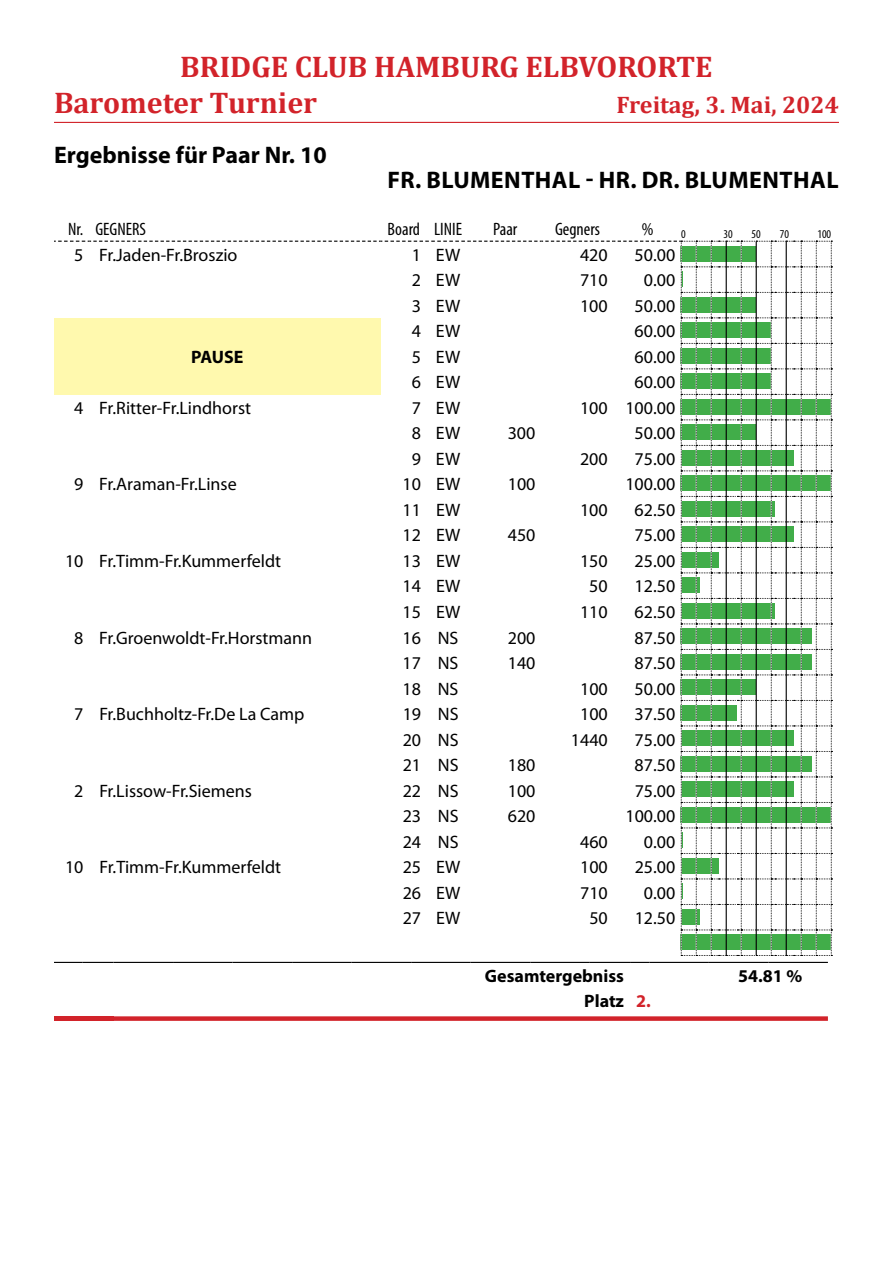
<style>
.page{position:relative;width:893px;height:1263px;background:#fff}
.page>*{position:absolute;margin:0;border:0;box-sizing:border-box;transform-origin:0 0}
.t1{font:700 30px/36px "Cambria";color:#d2232a}
.t2{font:700 24px "Myriad Pro";letter-spacing:.02em;color:#000}
.t3{font:700 24px "Myriad Pro";color:#000}
.t4{font:700 24px "Cambria";color:#d2232a}
.t5{font:18px "Myriad Pro";color:#000}
.t6{font:700 18px "Myriad Pro";color:#000}
.t7{font:condensed 18px "Myriad Pro";color:#000}
.t8{font:condensed 12px "Myriad Pro";color:#000}
.s1{color:#d2232a}
</style>
<div class="page">
<hr style="left:54px;top:122px;width:785px;height:1px;background:#d2232a">
<svg style="left:54px;top:241px;width:778px;height:715px"></svg>
<div style="left:54px;top:1016px;width:60px;height:5px;background:#d2232a"></div>
<svg style="left:114px;top:1016px;width:714px;height:5px"></svg>
<svg style="left:54px;top:962px;width:28px;height:1px"></svg>
<hr style="left:82px;top:962px;width:32px;height:1px;background:#000">
<hr style="left:114px;top:962px;width:59px;height:1px;background:#000">
<hr style="left:173px;top:962px;width:60px;height:1px;background:#000">
<hr style="left:233px;top:962px;width:59px;height:1px;background:#000">
<hr style="left:292px;top:962px;width:60px;height:1px;background:#000">
<hr style="left:352px;top:962px;width:59px;height:1px;background:#000">
<hr style="left:411px;top:962px;width:60px;height:1px;background:#000">
<hr style="left:471px;top:962px;width:59px;height:1px;background:#000">
<hr style="left:530px;top:962px;width:60px;height:1px;background:#000">
<hr style="left:590px;top:962px;width:40px;height:1px;background:#000">
<svg style="left:630px;top:962px;width:19px;height:1px"></svg>
<hr style="left:649px;top:962px;width:60px;height:1px;background:#000">
<hr style="left:709px;top:962px;width:59px;height:1px;background:#000">
<hr style="left:768px;top:962px;width:60px;height:1px;background:#000">
<h1 class="t1" style="left:54px;top:48px;width:660px;text-indent:126px">BRIDGE CLUB HAMBURG ELBVORORTE<br>Barometer Turnier</h1>
<h2 class="t4" style="left:616px;top:88px;width:224px">Freitag, 3. Mai, 2024</h2>
<h2 class="t3" style="left:54px;top:140px;width:274px">Ergebnisse für Paar Nr. 10</h2>
<h2 class="t2" style="left:387px;top:164px;width:438px">Fr. Blumenthal - Hr. Dr. Blumenthal</h2>
<p class="t7" style="left:68px;top:218px;width:80px">Nr. GEGNERS</p>
<p class="t7" style="left:388px;top:218px;width:76px">Board LINIE</p>
<p class="t7" style="left:493px;top:218px;width:26px">Paar</p>
<p class="t7" style="left:555px;top:218px;width:47px">Gegners</p>
<p class="t7" style="left:642px;top:218px;width:13px">%</p>
<p class="t8" style="left:681px;top:227px;width:6px">0</p>
<p class="t8" style="left:723px;top:227px;width:11px">30</p>
<p class="t8" style="left:752px;top:227px;width:11px">50</p>
<p class="t8" style="left:780px;top:227px;width:11px">70</p>
<p class="t8" style="left:817px;top:227px;width:15px">100</p>
<p class="t5" style="left:74px;top:244px;width:165px">5 Fr.Jaden-Fr.Broszio</p>
<p class="t5" style="left:412px;top:244px;width:50px">1 EW</p>
<p class="t5" style="left:580px;top:244px;width:29px">420</p>
<p class="t5" style="left:635px;top:244px;width:42px">50.00</p>
<p class="t5" style="left:412px;top:269px;width:50px">2 EW</p>
<p class="t5" style="left:580px;top:269px;width:29px">710</p>
<p class="t5" style="left:644px;top:269px;width:33px">0.00</p>
<p class="t5" style="left:412px;top:295px;width:50px">3 EW</p>
<p class="t5" style="left:580px;top:295px;width:29px">100</p>
<p class="t5" style="left:635px;top:295px;width:42px">50.00</p>
<p class="t6" style="left:191px;top:345px;width:54px">PAUSE</p>
<p class="t5" style="left:412px;top:320px;width:50px">4 EW</p>
<p class="t5" style="left:635px;top:320px;width:42px">60.00</p>
<p class="t5" style="left:412px;top:346px;width:50px">5 EW</p>
<p class="t5" style="left:635px;top:346px;width:42px">60.00</p>
<p class="t5" style="left:412px;top:371px;width:50px">6 EW</p>
<p class="t5" style="left:635px;top:371px;width:42px">60.00</p>
<p class="t5" style="left:74px;top:397px;width:178px">4 Fr.Ritter-Fr.Lindhorst</p>
<p class="t5" style="left:412px;top:397px;width:50px">7 EW</p>
<p class="t5" style="left:580px;top:397px;width:97px">100 100.00</p>
<p class="t5" style="left:412px;top:422px;width:50px">8 EW</p>
<p class="t5" style="left:508px;top:422px;width:29px">300</p>
<p class="t5" style="left:635px;top:422px;width:42px">50.00</p>
<p class="t5" style="left:412px;top:448px;width:50px">9 EW</p>
<p class="t5" style="left:580px;top:448px;width:29px">200</p>
<p class="t5" style="left:635px;top:448px;width:42px">75.00</p>
<p class="t5" style="left:74px;top:473px;width:164px">9 Fr.Araman-Fr.Linse</p>
<p class="t5" style="left:403px;top:473px;width:59px">10 EW</p>
<p class="t5" style="left:508px;top:473px;width:29px">100</p>
<p class="t5" style="left:625px;top:473px;width:51px">100.00</p>
<p class="t5" style="left:403px;top:499px;width:59px">11 EW</p>
<p class="t5" style="left:580px;top:499px;width:29px">100</p>
<p class="t5" style="left:635px;top:499px;width:42px">62.50</p>
<p class="t5" style="left:403px;top:524px;width:59px">12 EW</p>
<p class="t5" style="left:508px;top:524px;width:29px">450</p>
<p class="t5" style="left:635px;top:524px;width:42px">75.00</p>
<p class="t5" style="left:65px;top:550px;width:218px">10 Fr.Timm-Fr.Kummerfeldt</p>
<p class="t5" style="left:403px;top:550px;width:59px">13 EW</p>
<p class="t5" style="left:580px;top:550px;width:29px">150</p>
<p class="t5" style="left:635px;top:550px;width:42px">25.00</p>
<p class="t5" style="left:403px;top:575px;width:59px">14 EW</p>
<p class="t5" style="left:589px;top:575px;width:20px">50</p>
<p class="t5" style="left:635px;top:575px;width:42px">12.50</p>
<p class="t5" style="left:403px;top:601px;width:59px">15 EW</p>
<p class="t5" style="left:580px;top:601px;width:29px">110</p>
<p class="t5" style="left:635px;top:601px;width:42px">62.50</p>
<p class="t5" style="left:74px;top:626px;width:239px">8 Fr.Groenwoldt-Fr.Horstmann</p>
<p class="t5" style="left:403px;top:626px;width:57px">16 NS</p>
<p class="t5" style="left:508px;top:626px;width:29px">200</p>
<p class="t5" style="left:635px;top:626px;width:42px">87.50</p>
<p class="t5" style="left:403px;top:652px;width:57px">17 NS</p>
<p class="t5" style="left:508px;top:652px;width:29px">140</p>
<p class="t5" style="left:635px;top:652px;width:42px">87.50</p>
<p class="t5" style="left:403px;top:677px;width:57px">18 NS</p>
<p class="t5" style="left:580px;top:677px;width:29px">100</p>
<p class="t5" style="left:635px;top:677px;width:42px">50.00</p>
<p class="t5" style="left:74px;top:703px;width:232px">7 Fr.Buchholtz-Fr.De La Camp</p>
<p class="t5" style="left:403px;top:703px;width:57px">19 NS</p>
<p class="t5" style="left:580px;top:703px;width:29px">100</p>
<p class="t5" style="left:635px;top:703px;width:42px">37.50</p>
<p class="t5" style="left:403px;top:728px;width:57px">20 NS</p>
<p class="t5" style="left:571px;top:728px;width:38px">1440</p>
<p class="t5" style="left:635px;top:728px;width:42px">75.00</p>
<p class="t5" style="left:403px;top:754px;width:57px">21 NS</p>
<p class="t5" style="left:508px;top:754px;width:29px">180</p>
<p class="t5" style="left:635px;top:754px;width:42px">87.50</p>
<p class="t5" style="left:74px;top:779px;width:179px">2 Fr.Lissow-Fr.Siemens</p>
<p class="t5" style="left:403px;top:779px;width:57px">22 NS</p>
<p class="t5" style="left:508px;top:779px;width:29px">100</p>
<p class="t5" style="left:635px;top:779px;width:42px">75.00</p>
<p class="t5" style="left:403px;top:805px;width:57px">23 NS</p>
<p class="t5" style="left:508px;top:805px;width:29px">620</p>
<p class="t5" style="left:625px;top:805px;width:51px">100.00</p>
<p class="t5" style="left:403px;top:830px;width:57px">24 NS</p>
<p class="t5" style="left:580px;top:830px;width:29px">460</p>
<p class="t5" style="left:644px;top:830px;width:33px">0.00</p>
<p class="t5" style="left:65px;top:856px;width:218px">10 Fr.Timm-Fr.Kummerfeldt</p>
<p class="t5" style="left:403px;top:856px;width:59px">25 EW</p>
<p class="t5" style="left:580px;top:856px;width:29px">100</p>
<p class="t5" style="left:635px;top:856px;width:42px">25.00</p>
<p class="t5" style="left:403px;top:881px;width:59px">26 EW</p>
<p class="t5" style="left:580px;top:881px;width:29px">710</p>
<p class="t5" style="left:644px;top:881px;width:33px">0.00</p>
<p class="t5" style="left:403px;top:907px;width:59px">27 EW</p>
<p class="t5" style="left:589px;top:907px;width:20px">50</p>
<p class="t5" style="left:635px;top:907px;width:42px">12.50</p>
<p class="t6" style="left:485px;top:964px;width:141px">Gesamtergebniss</p>
<p class="t6" style="left:738px;top:964px;width:66px">54.81 %</p>
<p class="t6" style="left:584px;top:989px;width:68px">Platz <span class="s1">2.</span></p>
</div>
